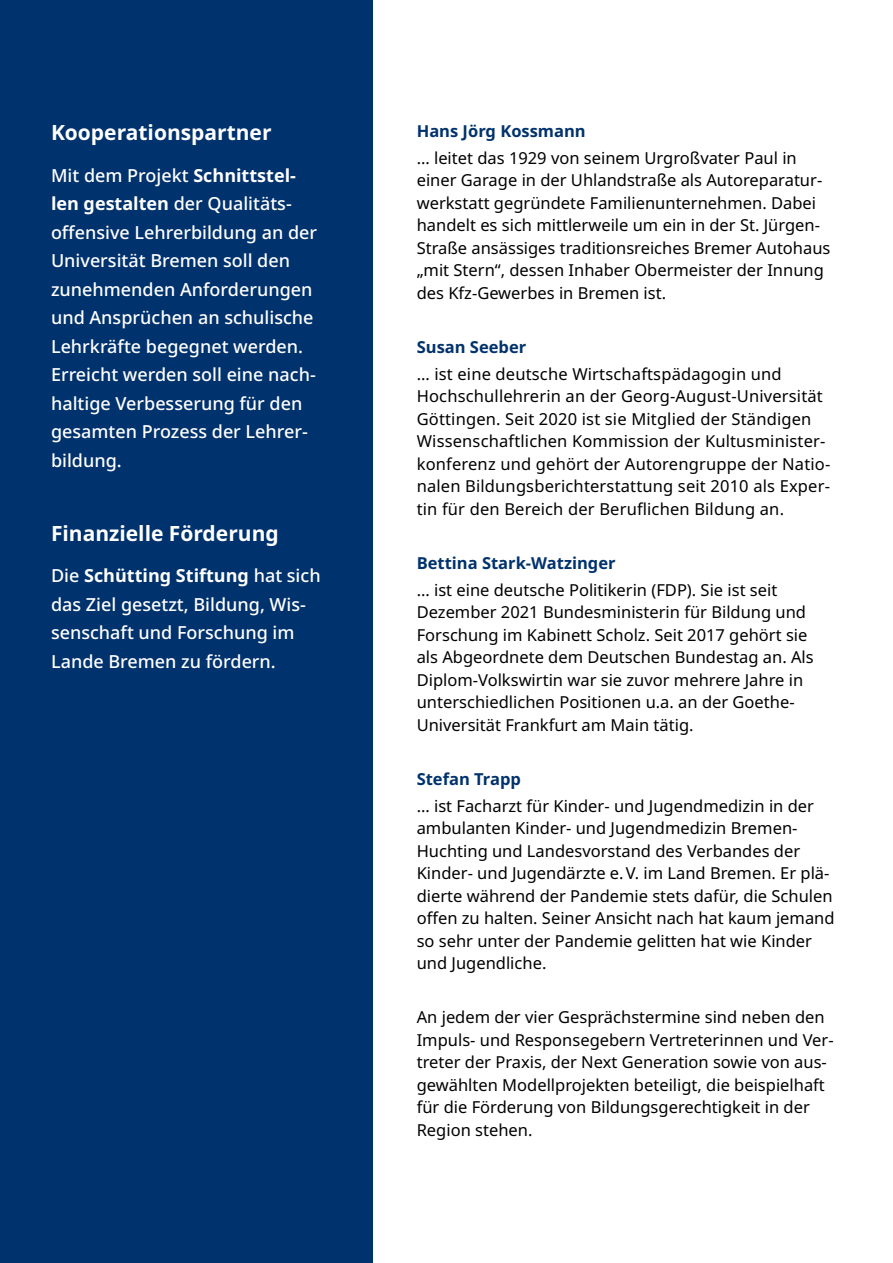
<style>
.page{position:relative;width:893px;height:1263px;background:#fff}
.page>*{position:absolute;margin:0;border:0;box-sizing:border-box;transform-origin:0 0}
.t1{font:700 21px "Noto Sans";color:#fff}
.t2{font:500 18px/28.5px "Noto Sans";color:#fff}
.t3{font:16.5px/22.5px "Noto Sans";color:#000}
.t4{font:700 16.5px "Noto Sans";color:#00326d}
.s1{font-weight:700}
</style>
<div class="page">
<div style="left:0;top:0;width:372px;height:1263px;background:#00326d"></div>
<p class="t1" style="left:51px;top:118px;width:222px">Kooperationspartner</p>
<p class="t2" style="left:51px;top:161px;width:268px">Mit dem Projekt <span class="s1">Schnittstel&shy;len gestalten</span> der Qualitäts&shy;offensive Lehrerbildung an der<br>Universität Bremen soll den zunehmenden Anforderungen und Ansprüchen an schulische<br>Lehrkräfte begegnet werden.<br>Erreicht werden soll eine nach&shy;haltige Verbesserung für den gesamten Prozess der Lehrer&shy;bildung.</p>
<p class="t1" style="left:51px;top:518px;width:229px">Finanzielle Förderung</p>
<p class="t2" style="left:51px;top:562px;width:271px">Die <span class="s1">Schütting Stiftung</span> hat sich das Ziel gesetzt, Bildung, Wis&shy;senschaft und Forschung im<br>Lande Bremen zu fördern.</p>
<p class="t4" style="left:417px;top:119px;width:171px">Hans Jörg Kossmann</p>
<p class="t3" style="left:417px;top:147px;width:415px">… leitet das 1929 von seinem Urgroßvater Paul in einer Garage in der Uhlandstraße als Autoreparatur&shy;werkstatt gegründete Familienunternehmen. Dabei handelt es sich mittlerweile um ein in der St. Jürgen-Straße ansässiges traditionsreiches Bremer Autohaus „mit Stern“, dessen Inhaber Obermeister der Innung des Kfz-Gewerbes in Bremen ist.</p>
<p class="t4" style="left:417px;top:335px;width:111px">Susan Seeber</p>
<p class="t3" style="left:417px;top:363px;width:415px">… ist eine deutsche Wirtschaftspädagogin und Hochschullehrerin an der Georg-August-Universität Göttingen. Seit 2020 ist sie Mitglied der Ständigen Wissenschaftlichen Kommission der Kultusminister&shy;konferenz und gehört der Autorengruppe der Natio&shy;nalen Bildungsberichterstattung seit 2010 als Exper&shy;tin für den Bereich der Beruflichen Bildung an.</p>
<p class="t4" style="left:417px;top:551px;width:200px">Bettina Stark-Watzinger</p>
<p class="t3" style="left:417px;top:579px;width:399px">… ist eine deutsche Politikerin (FDP). Sie ist seit Dezember 2021 Bundesministerin für Bildung und Forschung im Kabinett Scholz. Seit 2017 gehört sie als Abgeordnete dem Deutschen Bundestag an. Als Diplom-Volkswirtin war sie zuvor mehrere Jahre in unterschiedlichen Positionen u.a. an der Goethe-Universität Frankfurt am Main tätig.</p>
<p class="t4" style="left:417px;top:767px;width:106px">Stefan Trapp</p>
<p class="t3" style="left:417px;top:795px;width:419px">… ist Facharzt für Kinder- und Jugendmedizin in der ambulanten Kinder- und Jugendmedizin Bremen-Huchting und Landesvorstand des Verbandes der Kinder- und Jugendärzte e.V. im Land Bremen. Er plä&shy;dierte während der Pandemie stets dafür, die Schulen offen zu halten. Seiner Ansicht nach hat kaum jemand so sehr unter der Pandemie gelitten hat wie Kinder und Jugendliche.</p>
<p class="t3" style="left:417px;top:1006px;width:418px">An jedem der vier Gesprächstermine sind neben den Impuls- und Responsegebern Vertreterinnen und Ver&shy;treter der Praxis, der Next Generation sowie von aus&shy;gewählten Modellprojekten beteiligt, die beispielhaft für die Förderung von Bildungsgerechtigkeit in der Region stehen.</p>
</div>
